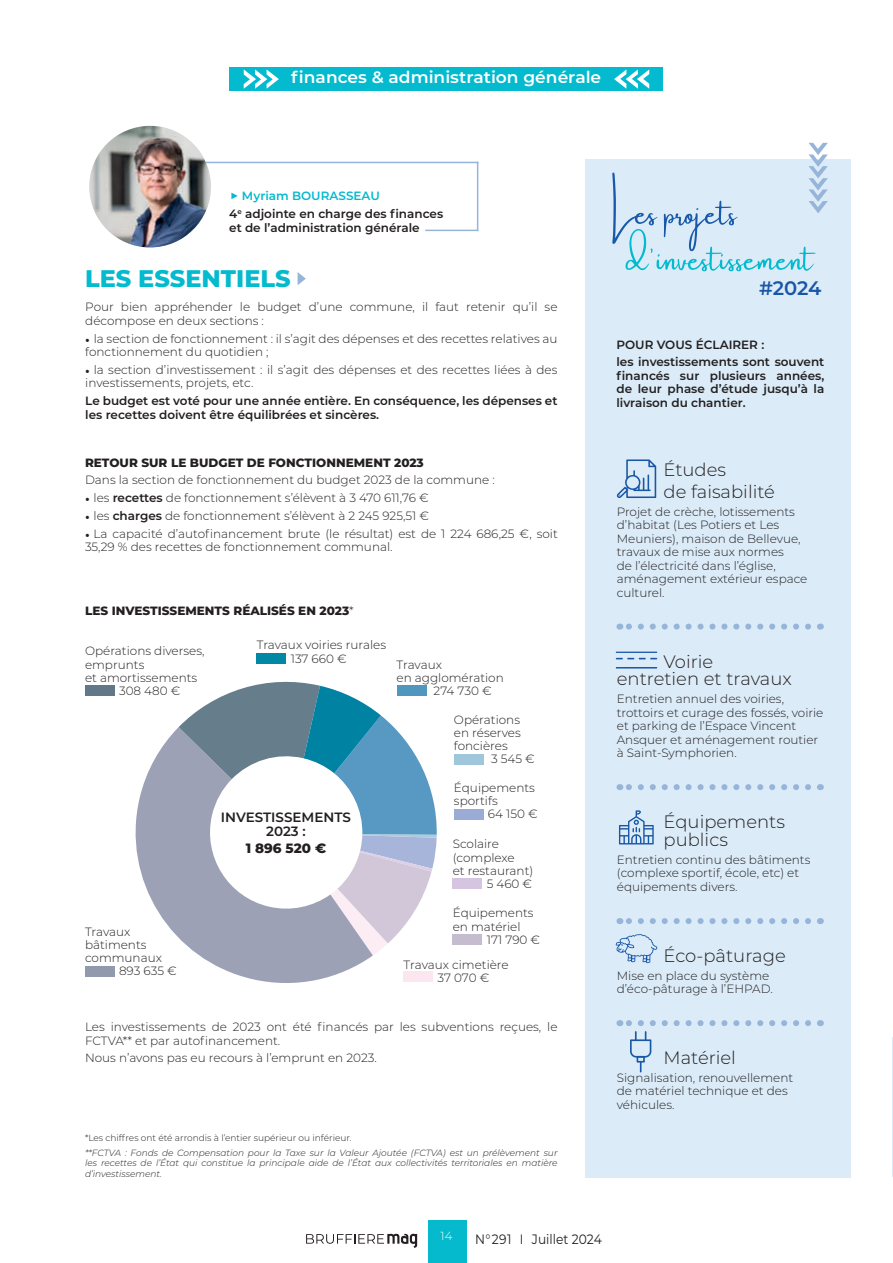
<style>
.page{position:relative;width:893px;height:1263px;background:#fff}
.page>*{position:absolute;margin:0;border:0;box-sizing:border-box;transform-origin:0 0}
.t1{font:800 24px "Montserrat";color:#03bace}
.t2{font:600 19.5px "Montserrat";color:#1856a6}
.t3{font:300 18px/22.2px "Montserrat";color:#231f20}
.t4{font:600 16.5px "Montserrat";color:#fff;scale:1.04 1}
.t5{font:13.65px "Montserrat";color:#231f20;scale:.9 1}
.t6{font:600 13.5px/13.5px "Montserrat";color:#231f20;text-align:center}
.t7{font:800 13.5px "Montserrat";color:#231f20}
.t8{font:300 12px/13.5px "Montserrat";color:#231f20}
.t9{font:600 12px/13.5px "Montserrat";color:#231f20}
.t10{font:800 12px "Montserrat";color:#231f20}
.t11{font:300 11.7px "Montserrat";color:#fff}
.t12{font:italic 300 9px/10.5px "Montserrat";color:#231f20;text-align:justify}
.t13{font:300 9px "Montserrat";color:#231f20}
.s1{color:#03bace}
.s2{font-family:"Minion Pro";font-weight:400}
.s3{font-weight:600}
.s4{font-weight:300}
</style>
<div class="page">
<div style="left:428px;top:1220px;width:38px;height:43px;background:#05bacd"></div>
<svg style="left:306px;top:1234px;width:111px;height:14px"></svg>
<img style="left:89px;top:126px;width:122px;height:121px;border-radius:61px">
<hr style="left:206px;top:162px;width:272px;height:1px;background:#96b5d9">
<svg style="left:231px;top:193px;width:7px;height:6px"></svg>
<hr style="left:425px;top:230px;width:53px;height:1px;background:#96b5d9">
<svg style="left:298px;top:272px;width:8px;height:13px"></svg>
<hr style="left:477px;top:162px;width:1px;height:69px;background:#96b5d9">
<div style="left:229px;top:67px;width:434px;height:24px;background:#03bace"></div>
<svg style="left:244px;top:69px;width:35px;height:20px"></svg>
<svg style="left:614px;top:69px;width:35px;height:20px"></svg>
<hr style="left:892px;top:1038px;width:1px;height:139px;background:#dbebf8">
<div style="left:256px;top:654px;width:30px;height:10px;background:#0088a5"></div>
<div style="left:454px;top:809px;width:29px;height:10px;background:#9aacd6"></div>
<div style="left:453px;top:879px;width:29px;height:10px;background:#d5c5e0"></div>
<div style="left:453px;top:934px;width:29px;height:11px;background:#c5bcd0"></div>
<div style="left:404px;top:972px;width:29px;height:10px;background:#fce7f0"></div>
<div style="left:85px;top:966px;width:29px;height:10px;background:#919aac"></div>
<div style="left:85px;top:685px;width:29px;height:11px;background:#627787"></div>
<div style="left:585px;top:159px;width:265px;height:1019px;background:#dbebf8"></div>
<svg style="left:612px;top:143px;width:216px;height:128px"></svg>
<svg style="left:616px;top:934px;width:41px;height:29px"></svg>
<svg style="left:616px;top:652px;width:41px;height:7px"></svg>
<svg style="left:616px;top:667px;width:41px;height:1px"></svg>
<svg style="left:619px;top:624px;width:189px;height:6px"></svg>
<svg style="left:617px;top:459px;width:39px;height:39px"></svg>
<svg style="left:619px;top:784px;width:189px;height:6px"></svg>
<svg style="left:619px;top:918px;width:189px;height:6px"></svg>
<svg style="left:619px;top:1020px;width:189px;height:52px"></svg>
<svg style="left:619px;top:810px;width:35px;height:34px"></svg>
<svg style="left:135px;top:727px;width:238px;height:256px;fill:#9ca1b5"></svg>
<svg style="left:179px;top:681px;width:258px;height:274px"></svg>
<div style="left:454px;top:754px;width:29px;height:11px;background:#9fc6db"></div>
<h3 class="t4" style="left:291px;top:66px;width:300px">finances &amp; administration générale</h3>
<p class="t9" style="left:229px;top:186px;width:215px;line-height:18px;text-indent:13px"><span class="s1">Myriam BOURASSEAU<br></span>4<sup>e</sup> adjointe en charge des finances</p>
<p class="t9" style="left:229px;top:220px;width:192px">et de l’administration générale</p>
<h1 class="t1" style="left:85px;top:261px;width:207px">LES ESSENTIELS</h1>
<p class="t8" style="left:85px;top:300px;width:474px">Pour bien appréhender le budget d’une commune, il faut retenir qu’il se décompose en deux sections :</p>
<p class="t8" style="left:85px;top:331px;width:474px"><span class="s2">•</span> la section de fonctionnement : il s’agit des dépenses et des recettes relatives au fonctionnement du quotidien ;</p>
<p class="t8" style="left:85px;top:362px;width:474px"><span class="s2">•</span> la section d’investissement : il s’agit des dépenses et des recettes liées à des investissements, projets, etc.</p>
<p class="t9" style="left:85px;top:394px;width:474px">Le budget est voté pour une année entière. En conséquence, les dépenses et les recettes doivent être équilibrées et sincères.</p>
<p class="t10" style="left:85px;top:453px;width:340px">RETOUR SUR LE BUDGET DE FONCTIONNEMENT 2023</p>
<p class="t8" style="left:85px;top:473px;width:411px">Dans la section de fonctionnement du budget 2023 de la commune :</p>
<p class="t8" style="left:85px;top:491px;width:345px"><span class="s2">•</span> les <span class="s3">recettes</span> de fonctionnement s’élèvent à 3 470 611,76 €</p>
<p class="t8" style="left:85px;top:508px;width:345px"><span class="s2">•</span> les <span class="s3">charges</span> de fonctionnement s’élèvent à 2 245 925,51 €</p>
<p class="t8" style="left:85px;top:526px;width:474px"><span class="s2">•</span> La capacité d’autofinancement brute (le résultat) est de 1 224 686,25 €, soit<br>35,29 % des recettes de fonctionnement communal.</p>
<p class="t10" style="left:85px;top:602px;width:270px">LES INVESTISSEMENTS RÉALISÉS EN 2023<span class="s4">*</span></p>
<p class="t8" style="left:257px;top:638px;width:131px;text-align:center">Travaux voiries rurales<br>137 660 €</p>
<p class="t8" style="left:85px;top:644px;width:121px">Opérations diverses,</p>
<p class="t8" style="left:85px;top:657px;width:61px">emprunts</p>
<p class="t8" style="left:85px;top:670px;width:114px">et amortissements</p>
<p class="t8" style="left:119px;top:684px;width:63px">308 480 €</p>
<p class="t8" style="left:85px;top:924px;width:47px">Travaux</p>
<p class="t8" style="left:85px;top:937px;width:63px">bâtiments</p>
<p class="t8" style="left:85px;top:951px;width:78px">communaux</p>
<p class="t8" style="left:119px;top:964px;width:59px">893 635 €</p>
<p class="t6" style="left:221px;top:810px;width:132px">INVESTISSEMENTS<br>2023 :</p>
<p class="t7" style="left:246px;top:839px;width:82px">1 896 520 €</p>
<p class="t8" style="left:396px;top:657px;width:47px">Travaux</p>
<p class="t8" style="left:396px;top:670px;width:109px">en agglomération</p>
<p class="t8" style="left:434px;top:684px;width:59px">274 730 €</p>
<p class="t8" style="left:454px;top:712px;width:68px;text-align:justify">Opérations en réserves foncières</p>
<p class="t8" style="left:491px;top:752px;width:45px">3 545 €</p>
<p class="t8" style="left:454px;top:780px;width:82px">Équipements sportifs</p>
<p class="t8" style="left:488px;top:807px;width:51px">64 150 €</p>
<p class="t8" style="left:453px;top:837px;width:48px">Scolaire</p>
<p class="t8" style="left:453px;top:850px;width:63px">(complexe</p>
<p class="t8" style="left:453px;top:863px;width:82px">et restaurant)</p>
<p class="t8" style="left:487px;top:877px;width:47px">5 460 €</p>
<p class="t8" style="left:453px;top:906px;width:82px">Équipements en matériel</p>
<p class="t8" style="left:487px;top:932px;width:55px">171 790 €</p>
<p class="t8" style="left:438px;top:957px;width:73px;text-indent:-34px">Travaux cimetière<br>37 070 €</p>
<p class="t8" style="left:85px;top:1020px;width:474px">Les investissements de 2023 ont été financés par les subventions reçues, le<br>FCTVA** et par autofinancement.</p>
<p class="t8" style="left:85px;top:1051px;width:293px">Nous n’avons pas eu recours à l’emprunt en 2023.</p>
<p class="t13" style="left:85px;top:1131px;width:268px">*Les chiffres ont été arrondis à l’entier supérieur ou inférieur.</p>
<p class="t12" style="left:85px;top:1147px;width:474px">**FCTVA : Fonds de Compensation pour la Taxe sur la Valeur Ajoutée (FCTVA) est un prélèvement sur les recettes de l’État qui constitue la principale aide de l’État aux collectivités territoriales en matière d’investissement.</p>
<h2 class="t2" style="left:759px;top:274px;width:64px">#2024</h2>
<p class="t9" style="left:616px;top:335px;width:209px;line-height:17.7px">POUR VOUS ÉCLAIRER :<br>les investissements sont souvent</p>
<p class="t9" style="left:616px;top:368px;width:209px;text-align:justify">financés sur plusieurs années, de leur phase d’étude jusqu’à la livraison du chantier.</p>
<h3 class="t3" style="left:664px;top:457px;width:113px">Études<br>de faisabilité</h3>
<p class="t8" style="left:617px;top:504px;width:192px">Projet de crèche, lotissements d’habitat (Les Potiers et Les<br>Meuniers), maison de Bellevue, travaux de mise aux normes<br>de l’électricité dans l’église, aménagement extérieur espace culturel.</p>
<h3 class="t3" style="left:617px;top:652px;width:176px;line-height:17.7px;text-indent:47px">Voirie entretien et travaux</h3>
<p class="t8" style="left:617px;top:692px;width:208px">Entretien annuel des voiries, trottoirs et curage des fossés, voirie et parking de l’Espace Vincent<br>Ansquer et aménagement routier à Saint-Symphorien.</p>
<h3 class="t3" style="left:664px;top:812px;width:123px;line-height:18px">Équipements publics</h3>
<p class="t8" style="left:617px;top:852px;width:195px">Entretien continu des bâtiments (complexe sportif, école, etc) et équipements divers.</p>
<h3 class="t3" style="left:664px;top:944px;width:124px">Éco-pâturage</h3>
<p class="t8" style="left:617px;top:968px;width:157px">Mise en place du système d’éco‑pâturage à l’EHPAD.</p>
<h3 class="t3" style="left:664px;top:1046px;width:74px">Matériel</h3>
<p class="t8" style="left:617px;top:1070px;width:178px">Signalisation, renouvellement de matériel technique et des véhicules.</p>
<p class="t11" style="left:441px;top:1228px;width:13px">14</p>
<p class="t5" style="left:475px;top:1229px;width:142px">N°291 I Juillet 2024</p>
</div>
